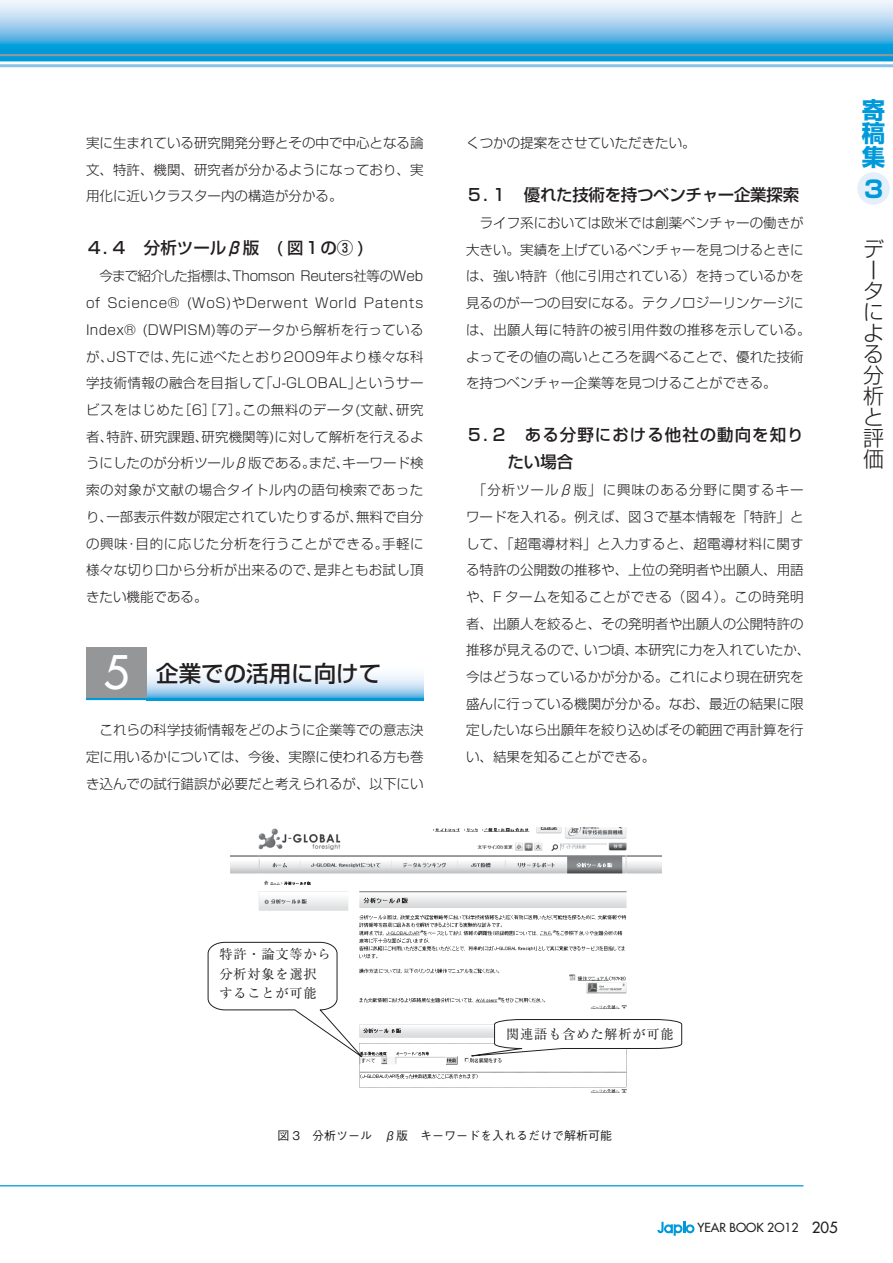
<style>
.page{position:relative;width:893px;height:1263px;background:#fff}
.page>*{position:absolute;margin:0;border:0;box-sizing:border-box;transform-origin:0 0}
.t1{font:700 23.4px/23.4px "Shin Go Pro";color:#009ada;text-align:justify}
.t2{font:500 22.5px "Shin Go Pro";color:#231f20}
.t3{font:300 21px/21px "Shin Go Pro";color:#231f20}
.t4{font:500 16.5px/26.7px "Shin Go Pro";letter-spacing:.06em;color:#231f20}
.t5{font:500 16.5px "Shin Go Pro";letter-spacing:-.02em;color:#231f20}
.t6{font:500 16.5px "Shin Go Pro";color:#231f20}
.t7{font:300 13.5px/26.7px "Shin Go Pro";color:#231f20;text-align:justify}
.t8{font:13.2px/19.4px "Ryumin Pr 6";letter-spacing:.065em;color:#231f20}
.t9{font:500 12.15px "Futura Std";color:#231f20}
.t10{font:500 12px "Gothic BBB Pro";color:#231f20}
.s1{font-family:"Futura Std";font-size:45px;color:#fff}
.s2{font-size:15px}
</style>
<div class="page">
<hr style="left:0;top:49px;width:893px;height:4px;background:#009ada">
<svg style="left:0;top:0;width:893px;height:49px;background:#95cded"></svg>
<svg style="left:0;top:53px;width:893px;height:15px;background:#6db9dc"></svg>
<svg style="left:657px;top:1222px;width:37px;height:14px"></svg>
<hr style="left:0;top:1185px;width:803px;height:1px;background:#009ada">
<div style="left:857px;top:172px;width:33px;height:33px;background:#e5effa;border-radius:50%"></div>
<svg style="left:147px;top:675px;width:277px;height:23px;background:#badbf2"></svg>
<div style="left:86px;top:648px;width:61px;height:52px;background:#949698"></div>
<hr style="left:86px;top:698px;width:338px;height:2px;background:#009ada">
<img style="left:230px;top:827px;width:431px;height:266px">
<svg style="left:447px;top:1019px;width:235px;height:40px"></svg>
<svg style="left:207px;top:941px;width:160px;height:120px"></svg>
<p class="t7" style="left:86px;top:128px;width:339px">実に生まれている研究開発分野とその中で中心となる論文、特許、機関、研究者が分かるようになっており、実用化に近いクラスター内の構造が分かる。</p>
<p class="t6" style="left:86px;top:235px;width:280px">４．４　分析ツールβ版　( 図１の③ )</p>
<p class="t7" style="left:86px;top:261px;width:339px;text-indent:14px">今まで紹介した指標は、Thomson Reuters社等のWeb of Science® (WoS)やDerwent World Patents Index® (DWPISM)等のデータから解析を行っているが、JSTでは、先に述べたとおり2009年より様々な科学技術情報の融合を目指して「J-GLOBAL」というサービスをはじめた［6］［7］。この無料のデータ(文献、研究者、特許、研究課題、研究機関等)に対して解析を行えるようにしたのが分析ツールβ版である。まだ、キーワード検索の対象が文献の場合タイトル内の語句検索であったり、一部表示件数が限定されていたりするが、無料で自分の興味・目的に応じた分析を行うことができる。手軽に様々な切り口から分析が出来るので、是非ともお試し頂きたい機能である。</p>
<h2 class="t2" style="left:104px;top:655px;width:279px"><span class="s1">5</span> 企業での活用に向けて</h2>
<p class="t7" style="left:86px;top:715px;width:339px;text-indent:14px">これらの科学技術情報をどのように企業等での意志決定に用いるかについては、今後、実際に使われる方も巻き込んでの試行錯誤が必要だと考えられるが、以下にい</p>
<p class="t7" style="left:466px;top:128px;width:231px">くつかの提案をさせていただきたい。</p>
<p class="t5" style="left:466px;top:181px;width:334px">５．１　優れた技術を持つベンチャー企業探索</p>
<p class="t7" style="left:466px;top:208px;width:346px;text-align:left;text-indent:14px">ライフ系においては欧米では創薬ベンチャーの働きが大きい。実績を上げているベンチャーを見つけるときには、強い特許（他に引用されている）を持っているかを見るのが一つの目安になる。テクノロジーリンケージには、出願人毎に特許の被引用件数の推移を示している。よってその値の高いところを調べることで、優れた技術を持つベンチャー企業等を見つけることができる。</p>
<p class="t4" style="left:507px;top:420px;width:298px;text-indent:-41px">５．２　ある分野における他社の動向を知りたい場合</p>
<p class="t7" style="left:466px;top:475px;width:346px;text-align:left;text-indent:7px">「分析ツールβ版」に興味のある分野に関するキーワードを入れる。例えば、図３で基本情報を「特許」として、「超電導材料」と入力すると、超電導材料に関する特許の公開数の推移や、上位の発明者や出願人、用語や、F タームを知ることができる（図４）。この時発明者、出願人を絞ると、その発明者や出願人の公開特許の推移が見えるので、いつ頃、本研究に力を入れていたか、今はどうなっているかが分かる。これにより現在研究を盛んに行っている機関が分かる。なお、最近の結果に限定したいなら出願年を絞り込めばその範囲で再計算を行い、結果を知ることができる。</p>
<h1 class="t1" style="left:862px;top:96px;width:25px">寄稿集</h1>
<h1 class="t1" style="left:864px;top:174px;width:21px">3</h1>
<h3 class="t3" style="left:863px;top:236px;width:22px">データによる分析と評価</h3>
<p class="t8" style="left:219px;top:944px;width:113px">特許・論文等から分析対象を選択することが可能</p>
<p class="t8" style="left:506px;top:1024px;width:169px">関連語も含めた解析が可能</p>
<p class="t10" style="left:278px;top:1125px;width:336px">図 3　分析ツール　β版　キーワードを入れるだけで解析可能</p>
<p class="t9" style="left:697px;top:1220px;width:142px">YEAR BOOK 2O12 <span class="s2">205</span></p>
</div>
